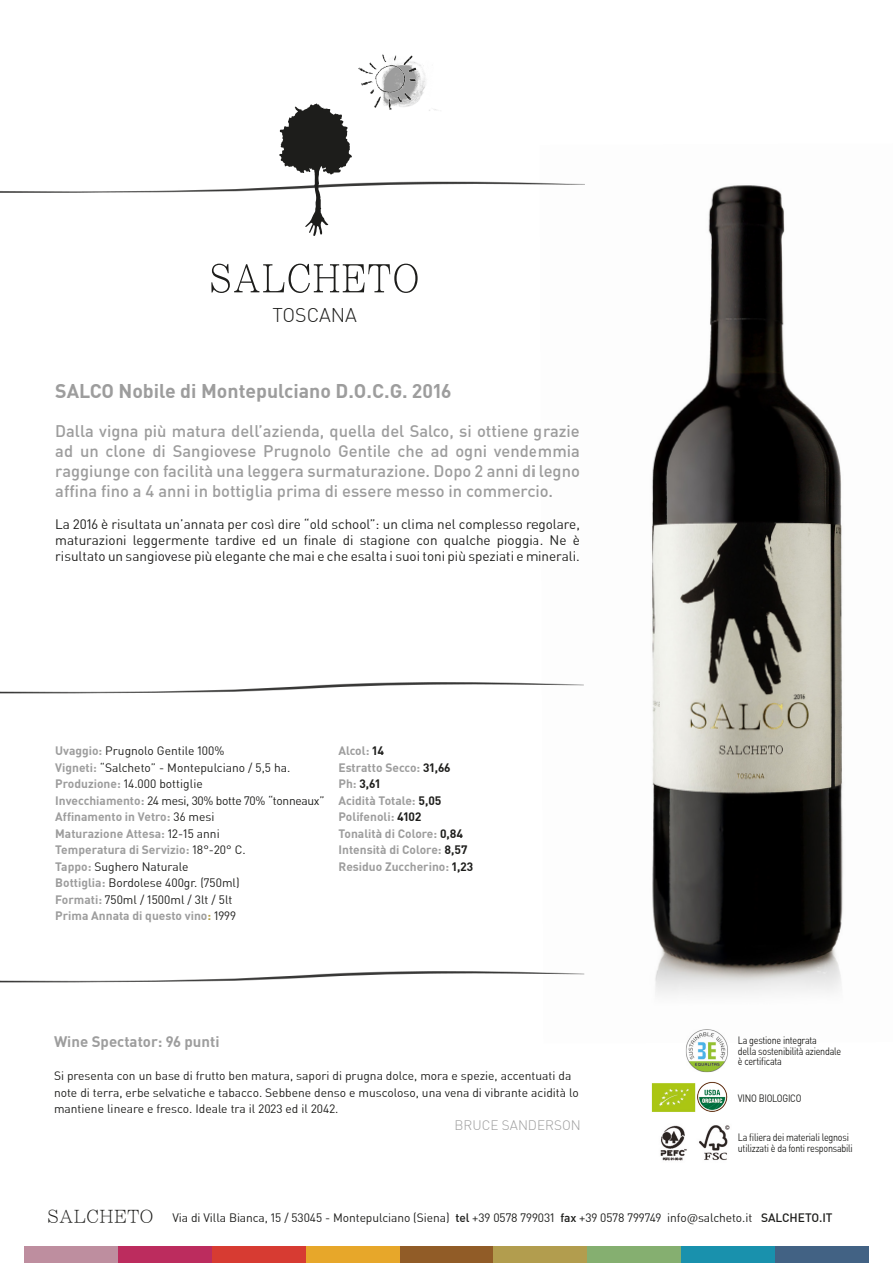
<style>
.page{position:relative;width:893px;height:1263px;background:#fff}
.page>*{position:absolute;margin:0;border:0;box-sizing:border-box;transform-origin:0 0}
.t1{font:700 19.5px "NGCDIN On Air";color:#9d9d9d}
.t2{font:300 19.5px "NGCDIN On Air";color:#1d1d1b}
.t3{font:18.75px "Li Song Pro";letter-spacing:.06em;color:#1d1d1b}
.t4{font:500 16.5px/19.8px "NGCDIN On Air";color:#9d9d9d;text-align:justify}
.t5{font:700 15px "NGCDIN On Air";color:#9d9d9d}
.t6{font:13.5px/16.2px "NGCDIN On Air";color:#1d1d1b;text-align:justify}
.t7{font:300 13.5px "NGCDIN On Air";color:#9d9d9d}
.t8{font:12px/16.5px "NGCDIN On Air";color:#1d1d1b}
.t9{font:700 12px "NGCDIN On Air";color:#9d9d9d}
.t10{font:12px "NGCDIN On Air";letter-spacing:-.025em;color:#1d1d1b}
.t11{font:700 12px "NGCDIN On Air";color:#1d1d1b}
.t12{font:10.5px/10.5px "NGCDIN On Air";letter-spacing:-.025em;color:#1d1d1b;scale:.85 1}
.s1{font-weight:700;color:#9d9d9d}
.s2{font-weight:400;color:#1d1d1b}
.s3{color:#b39b41}
.s4{color:#1d1d1b}
.s5{color:#9d9d9d}
.s6{font-weight:500}
</style>
<div class="page">
<img style="left:0;top:971px;width:540px;height:12px">
<img style="left:0;top:682px;width:540px;height:12px">
<img style="left:0;top:181px;width:540px;height:12px">
<svg style="left:279px;top:103px;width:73px;height:133px"></svg>
<svg style="left:211px;top:264px;width:207px;height:29px"></svg>
<img style="left:342px;top:54px;width:94px;height:73px">
<img style="left:651px;top:1081px;width:77px;height:31px">
<img style="left:685px;top:1043px;width:43px;height:30px">
<img style="left:660px;top:1125px;width:70px;height:36px">
<img style="left:540px;top:182px;width:303px;height:861px">
<div style="left:24px;top:1246px;width:94px;height:17px;background:#be8e9f"></div>
<div style="left:118px;top:1246px;width:94px;height:17px;background:#bc2c5e"></div>
<div style="left:212px;top:1246px;width:94px;height:17px;background:#d73b32"></div>
<div style="left:306px;top:1246px;width:94px;height:17px;background:#e7a72a"></div>
<div style="left:400px;top:1246px;width:93px;height:17px;background:#915c27"></div>
<div style="left:493px;top:1246px;width:94px;height:17px;background:#b29d4e"></div>
<div style="left:587px;top:1246px;width:94px;height:17px;background:#85af70"></div>
<div style="left:681px;top:1246px;width:94px;height:17px;background:#1991ad"></div>
<div style="left:775px;top:1246px;width:94px;height:17px;background:#426284"></div>
<p class="t2" style="left:272px;top:304px;width:86px">TOSCANA</p>
<p class="t1" style="left:55px;top:380px;width:398px">SALCO Nobile di Montepulciano D.O.C.G. 2016</p>
<p class="t4" style="left:55px;top:422px;width:526px">Dalla vigna più matura dell’azienda, quella del Salco, si ottiene grazie ad un clone di Sangiovese Prugnolo Gentile che ad ogni vendemmia raggiunge con facilità una leggera surmaturazione. Dopo 2 anni di legno affina fino a 4 anni in bottiglia prima di essere messo in commercio.</p>
<p class="t6" style="left:55px;top:516px;width:526px">La 2016 è risultata un’annata per così dire “old school”: un clima nel complesso regolare, maturazioni leggermente tardive ed un finale di stagione con qualche pioggia. Ne è risultato un sangiovese più elegante che mai e che esalta i suoi toni più speziati e minerali.</p>
<p class="t8" style="left:55px;top:743px;width:171px"><span class="s1">Uvaggio:</span> Prugnolo Gentile 100%</p>
<p class="t8" style="left:55px;top:759px;width:237px"><span class="s1">Vigneti:</span> “Salcheto” - Montepulciano / 5,5 ha.</p>
<p class="t8" style="left:55px;top:776px;width:149px"><span class="s1">Produzione:</span> 14.000 bottiglie</p>
<p class="t10" style="left:55px;top:794px;width:271px"><span class="s1">Invecchiamento:</span> 24 mesi, 30% botte 70% “tonneaux”</p>
<p class="t9" style="left:55px;top:810px;width:161px">Affinamento in Vetro: <span class="s2">36 mesi</span></p>
<p class="t9" style="left:55px;top:827px;width:166px">Maturazione Attesa: <span class="s2">12-15 anni</span></p>
<p class="t9" style="left:55px;top:843px;width:192px">Temperatura di Servizio: <span class="s2">18°-20° C.</span></p>
<p class="t8" style="left:55px;top:858px;width:135px"><span class="s1">Tappo:</span> Sughero Naturale</p>
<p class="t8" style="left:55px;top:875px;width:186px"><span class="s1">Bottiglia:</span> Bordolese 400gr. (750ml)</p>
<p class="t8" style="left:55px;top:891px;width:179px"><span class="s1">Formati:</span> 750ml / 1500ml / 3lt / 5lt</p>
<p class="t9" style="left:55px;top:909px;width:182px">Prima Annata di questo vino<span class="s3">:</span> <span class="s2">1999</span></p>
<p class="t9" style="left:338px;top:744px;width:47px">Alcol: <span class="s4">14</span></p>
<p class="t9" style="left:338px;top:761px;width:114px">Estratto Secco: <span class="s4">31,66</span></p>
<p class="t11" style="left:338px;top:777px;width:43px"><span class="s5">Ph:</span> 3,61</p>
<p class="t9" style="left:338px;top:794px;width:105px">Acidità Totale: <span class="s4">5,05</span></p>
<p class="t9" style="left:338px;top:810px;width:84px">Polifenoli: <span class="s4">4102</span></p>
<p class="t9" style="left:338px;top:827px;width:126px">Tonalità di Colore: <span class="s4">0,84</span></p>
<p class="t9" style="left:338px;top:843px;width:131px">Intensità di Colore: <span class="s4">8,57</span></p>
<p class="t9" style="left:338px;top:860px;width:136px">Residuo Zuccherino: <span class="s4">1,23</span></p>
<p class="t5" style="left:54px;top:1033px;width:167px">Wine Spectator: 96 punti</p>
<p class="t8" style="left:54px;top:1068px;width:526px">Si presenta con un base di frutto ben matura, sapori di prugna dolce, mora e spezie, accentuati da note di terra, erbe selvatiche e tabacco. Sebbene denso e muscoloso, una vena di vibrante acidità lo mantiene lineare e fresco. Ideale tra il 2023 ed il 2042.</p>
<p class="t7" style="left:454px;top:1117px;width:128px">BRUCE SANDERSON</p>
<p class="t12" style="left:738px;top:1035px;width:95px">La gestione integrata</p>
<p class="t12" style="left:738px;top:1046px;width:123px">della sostenibilità aziendale</p>
<p class="t12" style="left:738px;top:1056px;width:53px">è certificata</p>
<p class="t12" style="left:738px;top:1093px;width:76px">VINO BIOLOGICO</p>
<p class="t12" style="left:738px;top:1132px;width:137px">La filiera dei materiali legnosi utilizzati è da fonti responsabili</p>
<p class="t3" style="left:48px;top:1207px;width:107px">SALCHETO</p>
<p class="t8" style="left:172px;top:1209px;width:662px">Via di Villa Bianca, 15 / 53045 - Montepulciano (Siena) <span class="s6">tel</span> +39 0578 799031 <span class="s6">fax</span> +39 0578 799749 info@salcheto.it <span class="s6">SALCHETO.IT</span></p>
</div>
